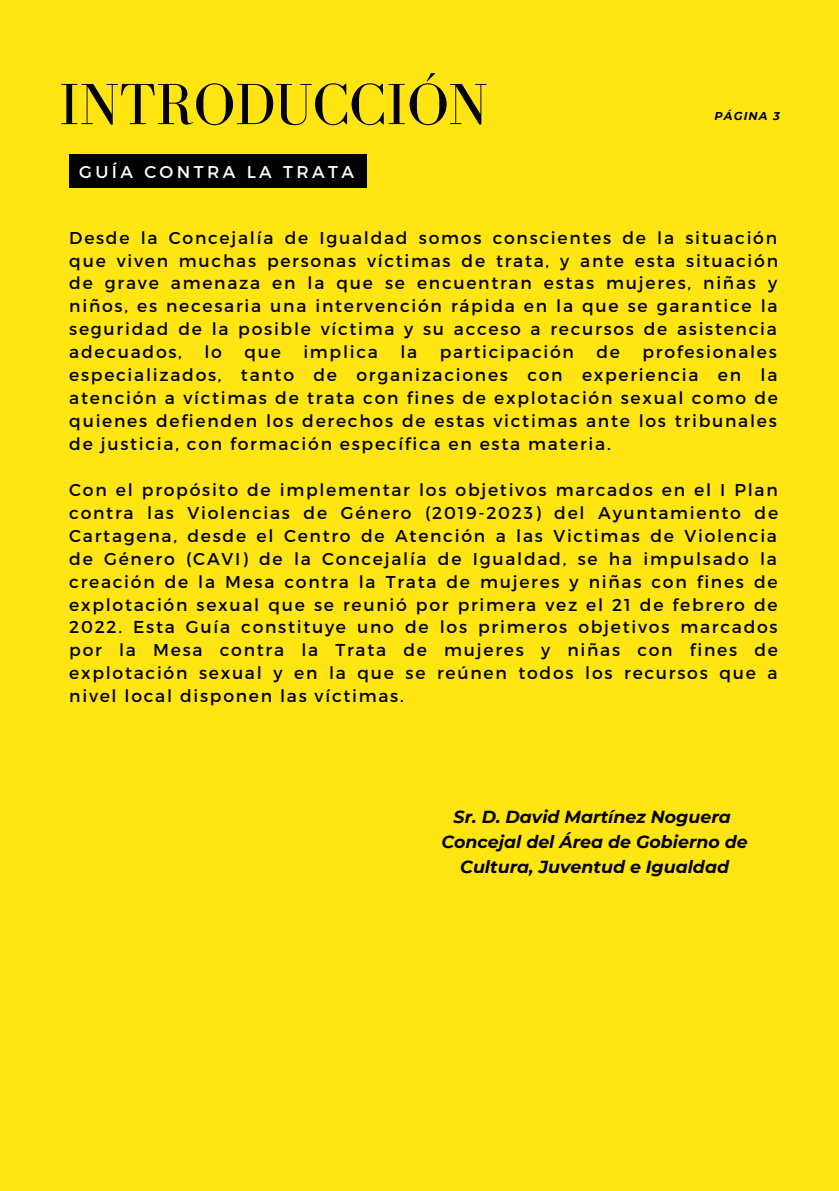
<style>
.page{position:relative;width:839px;height:1191px;background:#fff}
.page>*{position:absolute;margin:0;border:0;box-sizing:border-box;transform-origin:0 0}
.t1{font:59.8px "Bodoni FLF";color:#000}
.t2{font:italic 700 17.4px/25.2px "Montserrat";color:#000;text-align:center}
.t3{font:17.2px/23px "Montserrat";letter-spacing:.1em;color:#000;text-align:justify}
.t4{font:17px "Montserrat";letter-spacing:.2em;color:#fffdfc}
.t5{font:italic 700 11.4px "Montserrat";letter-spacing:.1em;color:#000}
</style>
<div class="page">
<div style="left:0;top:0;width:838px;height:1191px;background:#ffe613"></div>
<div style="left:69px;top:155px;width:297px;height:33px;background:#000"></div>
<h1 class="t1" style="left:59px;top:72px;width:430px">INTRODUCCIÓN</h1>
<p class="t4" style="left:79px;top:160px;width:276px">GUÍA CONTRA LA TRATA</p>
<p class="t5" style="left:714px;top:109px;width:67px">PÁGINA 3</p>
<p class="t3" style="left:69px;top:225px;width:710px">Desde la Concejalía de Igualdad somos conscientes de la situación que viven muchas personas víctimas de trata, y ante esta situación de grave amenaza en la que se encuentran estas mujeres, niñas y niños, es necesaria una intervención rápida en la que se garantice la seguridad de la posible víctima y su acceso a recursos de asistencia adecuados,</p>
<p class="t3" style="left:204px;top:340px;width:19px">lo</p>
<p class="t3" style="left:244px;top:340px;width:38px">que</p>
<p class="t3" style="left:303px;top:340px;width:76px">implica</p>
<p class="t3" style="left:400px;top:340px;width:18px">la</p>
<p class="t3" style="left:439px;top:340px;width:136px">participación</p>
<p class="t3" style="left:596px;top:340px;width:25px">de</p>
<p class="t3" style="left:69px;top:340px;width:710px;text-indent:573px">profesionales especializados, tanto de organizaciones con experiencia en la atención a víctimas de trata con fines de explotación sexual como de quienes defienden los derechos de estas victimas ante los tribunales de justicia, con formación específica en esta materia.</p>
<p class="t3" style="left:69px;top:477px;width:710px">Con el propósito de implementar los objetivos marcados en el I Plan contra las Violencias de Género (2019-2023) del Ayuntamiento de Cartagena, desde el Centro de Atención a las Victimas de Violencia de Género (CAVI) de la Concejalía de Igualdad, se ha impulsado la creación de la Mesa contra la Trata de mujeres y niñas con fines de explotación sexual que se reunió por primera vez el 21 de febrero de 2022. Esta Guía constituye uno de los primeros objetivos marcados por la Mesa contra la Trata de mujeres y niñas con fines de explotación sexual y en la que se reúnen todos los recursos que a nivel local disponen las víctimas.</p>
<p class="t2" style="left:441px;top:804px;width:308px">Sr. D. David Martínez Noguera<br>Concejal del Área de Gobierno de<br>Cultura, Juventud e Igualdad</p>
</div>
